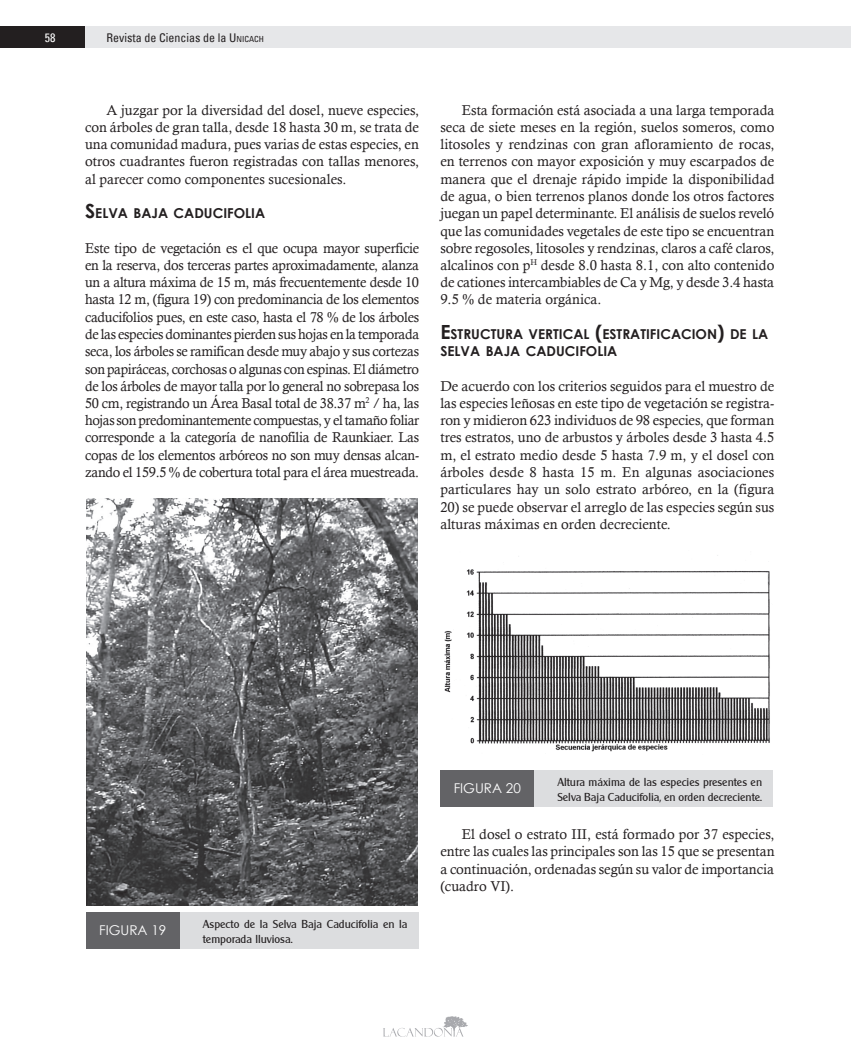
<style>
.page{position:relative;width:851px;height:1063px;background:#fff}
.page>*{position:absolute;margin:0;border:0;box-sizing:border-box;transform-origin:0 0}
.t1{font:14.25px/17.2px "Calisto";color:#231f20;text-align:justify}
.t2{font:700 13.65px/17.2px "Century Gothic";color:#231f20}
.t3{font:13.5px "Century Gothic";color:#fff}
.t4{font:condensed 12px "Univers";color:#231f20}
.t5{font:condensed 12px "Univers";color:#fff}
.t6{font:11.25px/15px "Clarity Gothic SF";color:#231f20}
.s1{font-style:inherit}
.s2{font-size:8.4px}
.s3{font-size:19.5px}
</style>
<div class="page">
<div style="left:0;top:27px;width:850px;height:21px;background:#e6e7e9"></div>
<div style="left:0;top:27px;width:85px;height:21px;background:#231f20"></div>
<svg style="left:383px;top:1016px;width:85px;height:21px"></svg>
<img style="left:86px;top:499px;width:332px;height:407px">
<div style="left:86px;top:912px;width:332px;height:37px;background:#dcdddf"></div>
<div style="left:86px;top:912px;width:94px;height:37px;background:#636366"></div>
<img style="left:444px;top:555px;width:326px;height:197px">
<div style="left:440px;top:770px;width:332px;height:37px;background:#dcdddf"></div>
<div style="left:440px;top:770px;width:94px;height:37px;background:#636366"></div>
<p class="t5" style="left:45px;top:30px;width:12px">58</p>
<p class="t4" style="left:106px;top:30px;width:159px">Revista de Ciencias de la <span class="s1">U</span><span class="s2">NICACH</span></p>
<p class="t1" style="left:85px;top:101px;width:335px;text-indent:21px">A juzgar por la diversidad del dosel, nueve especies, con árboles de gran talla, desde 18 hasta 30 m, se trata de una comunidad madura, pues varias de estas especies, en otros cuadrantes fueron registradas con tallas menores, al parecer como componentes sucesionales.</p>
<p class="t2" style="left:85px;top:204px;width:181px"><span class="s3">S</span>ELVA BAJA CADUCIFOLIA</p>
<p class="t1" style="left:85px;top:239px;width:335px">Este tipo de vegetación es el que ocupa mayor superficie en la reserva, dos terceras partes aproximadamente, alanza un a altura máxima de 15 m, más frecuentemente desde 10 hasta 12 m, (figura 19) con predominancia de los elementos caducifolios pues, en este caso, hasta el 78 % de los árboles de las especies dominantes pierden sus hojas en la temporada seca, los árboles se ramifican desde muy abajo y sus cortezas son papiráceas, corchosas o algunas con espinas. El diámetro de los árboles de mayor talla por lo general no sobrepasa los 50 cm, registrando un Área Basal total de 38.37 m<sup>2</sup> / ha, las hojas son predominantemente compuestas, y el tamaño foliar corresponde a la categoría de nanofilia de Raunkiaer. Las copas de los elementos arbóreos no son muy densas alcan&shy;zando el 159.5 % de cobertura total para el área muestreada.</p>
<p class="t1" style="left:440px;top:101px;width:335px;text-indent:21px">Esta formación está asociada a una larga temporada seca de siete meses en la región, suelos someros, como litosoles y rendzinas con gran afloramiento de rocas, en terrenos con mayor exposición y muy escarpados de manera que el drenaje rápido impide la disponibilidad de agua, o bien terrenos planos donde los otros factores juegan un papel determinante. El análisis de suelos reveló que las comunidades vegetales de este tipo se encuentran sobre regosoles, litosoles y rendzinas, claros a café claros, alcalinos con p<sup>H</sup> desde 8.0 hasta 8.1, con alto contenido de cationes intercambiables de Ca y Mg, y desde 3.4 hasta 9.5 % de materia orgánica.</p>
<p class="t2" style="left:440px;top:325px;width:329px"><span class="s3">E</span>STRUCTURA VERTICAL <span class="s3">(</span>ESTRATIFICACION<span class="s3">)</span> DE LA<br>SELVA BAJA CADUCIFOLIA</p>
<p class="t1" style="left:440px;top:377px;width:335px">De acuerdo con los criterios seguidos para el muestro de las especies leñosas en este tipo de vegetación se registra&shy;ron y midieron 623 individuos de 98 especies, que forman tres estratos, uno de arbustos y árboles desde 3 hasta 4.5 m, el estrato medio desde 5 hasta 7.9 m, y el dosel con árboles desde 8 hasta 15 m. En algunas asociaciones particulares hay un solo estrato arbóreo, en la (figura</p>
<p class="t1" style="left:440px;top:498px;width:335px">20) se puede observar el arreglo de las especies según sus alturas máximas en orden decreciente.</p>
<p class="t3" style="left:99px;top:922px;width:69px">FIGURA 19</p>
<p class="t6" style="left:203px;top:917px;width:206px">Aspecto de la Selva Baja Caducifolia en la temporada lluviosa.</p>
<p class="t6" style="left:557px;top:775px;width:206px">Altura máxima de las especies presentes en<br>Selva Baja Caducifolia, en orden decreciente.</p>
<p class="t3" style="left:453px;top:780px;width:69px">FIGURA 20</p>
<p class="t1" style="left:440px;top:826px;width:335px;text-indent:21px">El dosel o estrato III, está formado por 37 especies, entre las cuales las principales son las 15 que se presentan a continuación, ordenadas según su valor de importancia (cuadro VI).</p>
</div>
